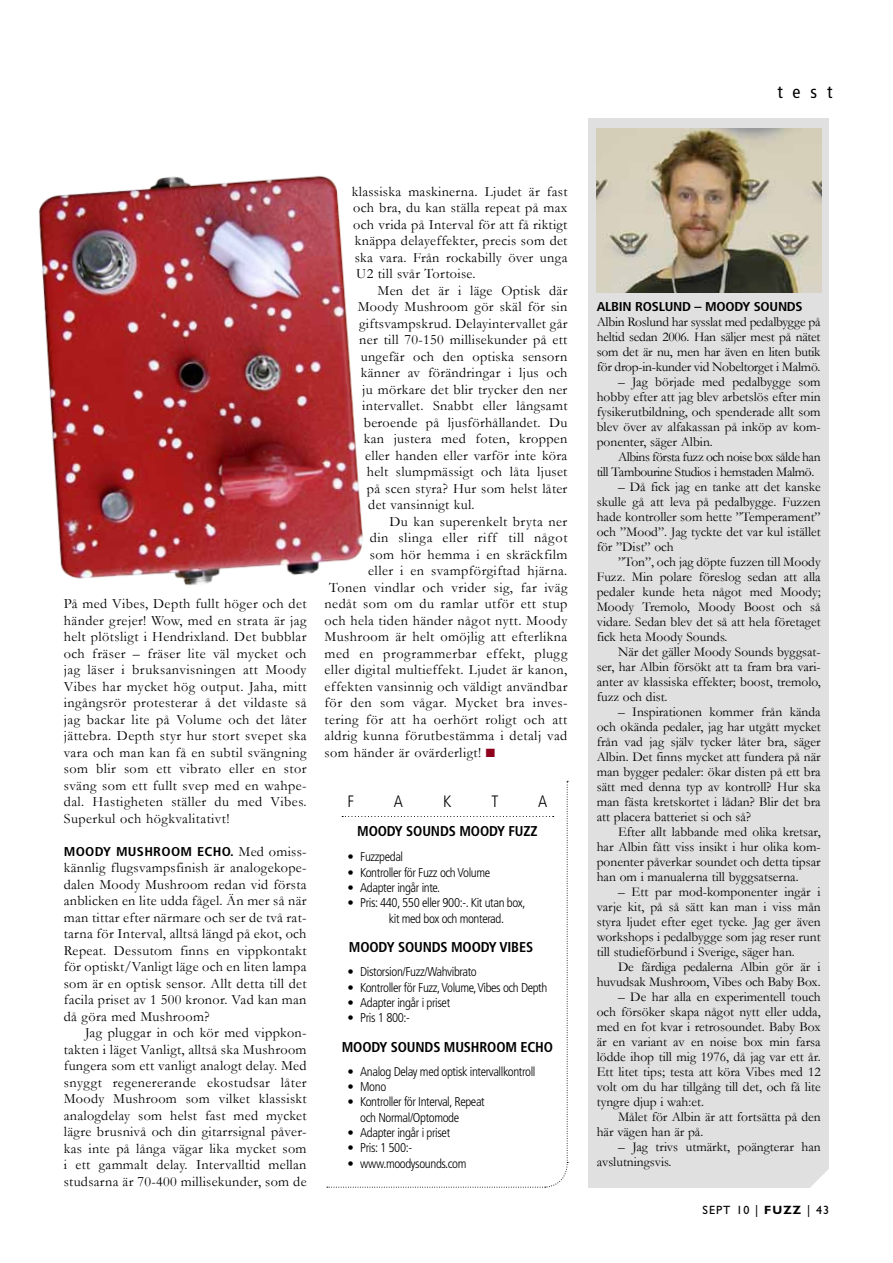
<style>
.page{position:relative;width:893px;height:1263px;background:#fff}
.page>*{position:absolute;margin:0;border:0;box-sizing:border-box;transform-origin:0 0}
.t1{font:condensed 18px "Frutiger";color:#000}
.t2{font:300 condensed 16.5px "Frutiger";color:#000}
.t3{font:14.25px/16.5px "Garamond";letter-spacing:.02em;color:#000;text-align:justify}
.t4{font:700 condensed 14.25px "Frutiger";letter-spacing:-.01em;color:#000}
.t5{font:14.25px "Garamond";letter-spacing:.04em;color:#000}
.t6{font:13.5px/15px "Garamond";color:#000;text-align:justify}
.t7{font:13.5px/15px "Garamond";letter-spacing:-.03em;color:#000}
.t8{font:700 condensed 12.9px "Frutiger";letter-spacing:.02em;color:#000;scale:1.11 1}
.t9{font:700 condensed 12.9px "Frutiger";letter-spacing:-.02em;color:#000;scale:1.11 1}
.t10{font:300 condensed 12.75px/15.3px "Frutiger";letter-spacing:-.03em;color:#000}
.t11{font:12px "Gill Sans";letter-spacing:.09em;color:#000}
.s1{font-family:"Garamond";font-weight:400;font-stretch:normal;font-size:14.25px}
.s2{color:#8f001d}
.s3{font-weight:700}
</style>
<div class="page">
<div style="left:588px;top:118px;width:241px;height:1069px;background:#e0e0e0"></div>
<svg style="left:800px;top:1169px;width:29px;height:19px"></svg>
<svg style="left:327px;top:781px;width:241px;height:407px"></svg>
<img style="left:596px;top:129px;width:225px;height:163px">
<img style="left:39px;top:176px;width:324px;height:410px">
<p class="t1" style="left:777px;top:81px;width:57px">test</p>
<p class="t3" style="left:64px;top:595px;width:244px">På med Vibes, Depth fullt höger och det händer grejer! Wow, med en strata är jag helt plötsligt i Hendrixland. Det bubblar och fräser – fräser lite väl mycket och jag läser i bruksanvisningen att Moody Vibes har mycket hög output. Jaha, mitt ingångsrör protesterar å det vildaste så jag backar lite på Volume och det låter jättebra. Depth styr hur stort svepet ska vara och man kan få en subtil svängning som blir som ett vibrato eller en stor sväng som ett fullt svep med en wahpe&shy;dal. Hastigheten ställer du med Vibes.<br>Superkul och högkvalitativt!</p>
<p class="t8" style="left:64px;top:844px;width:220px">MOODY MUSHROOM ECHO. <span class="s1">Med omiss-</span></p>
<p class="t3" style="left:64px;top:859px;width:244px">kännlig flugsvampsfinish är analogekope&shy;dalen Moody Mushroom redan vid första anblicken en lite udda fågel. Än mer så när man tittar efter närmare och ser de två rat&shy;tarna för Interval, alltså längd på ekot, och Repeat. Dessutom finns en vippkontakt för optiskt/Vanligt läge och en liten lampa som är en optisk sensor. Allt detta till det facila priset av 1 500 kronor. Vad kan man då göra med Mushroom?</p>
<p class="t3" style="left:64px;top:1024px;width:244px;text-indent:21px">Jag pluggar in och kör med vippkon&shy;takten i läget Vanligt, alltså ska Mushroom fungera som ett vanligt analogt delay. Med snyggt regenererande ekostudsar låter Moody Mushroom som vilket klassiskt analogdelay som helst fast med mycket lägre brusnivå och din gitarrsignal påver&shy;kas inte på långa vägar lika mycket som i ett gammalt delay. Intervalltid mellan studsarna är 70-400 millisekunder, som de</p>
<p class="t3" style="left:352px;top:183px;width:217px">klassiska maskinerna. Ljudet är fast och bra, du kan ställa repeat på max och vrida på Interval för att få riktigt knäppa delayeffekter, precis som det ska vara. Från rockabilly över unga U2 till svår Tortoise.</p>
<p class="t3" style="left:378px;top:282px;width:191px">Men det är i läge Optisk där</p>
<p class="t3" style="left:358px;top:298px;width:211px">Moody Mushroom gör skäl för sin</p>
<p class="t3" style="left:359px;top:315px;width:210px">giftsvampskrud. Delayintervallet går</p>
<p class="t3" style="left:359px;top:331px;width:210px">ner till 70-150 millisekunder på ett</p>
<p class="t3" style="left:361px;top:348px;width:208px">ungefär och den optiska sensorn</p>
<p class="t3" style="left:361px;top:364px;width:208px">känner av förändringar i ljus och</p>
<p class="t3" style="left:362px;top:381px;width:207px">ju mörkare det blir trycker den ner</p>
<p class="t3" style="left:362px;top:397px;width:207px">intervallet. Snabbt eller långsamt</p>
<p class="t3" style="left:364px;top:414px;width:205px">beroende på ljusförhållandet. Du</p>
<p class="t3" style="left:364px;top:430px;width:205px">kan justera med foten, kroppen</p>
<p class="t3" style="left:365px;top:447px;width:204px">eller handen eller varför inte köra</p>
<p class="t3" style="left:367px;top:463px;width:202px">helt slumpmässigt och låta ljuset</p>
<p class="t3" style="left:367px;top:480px;width:202px">på scen styra? Hur som helst låter</p>
<p class="t3" style="left:368px;top:496px;width:108px">det vansinnigt kul.</p>
<p class="t3" style="left:390px;top:513px;width:179px">Du kan superenkelt bryta ner</p>
<p class="t5" style="left:370px;top:529px;width:199px">din slinga eller riff till något</p>
<p class="t3" style="left:370px;top:546px;width:199px">som hör hemma i en skräckfilm</p>
<p class="t3" style="left:368px;top:562px;width:201px">eller i en svampförgiftad hjärna.</p>
<p class="t3" style="left:329px;top:579px;width:240px">Tonen vindlar och vrider sig, far iväg</p>
<p class="t3" style="left:325px;top:595px;width:244px">nedåt som om du ramlar utför ett stup</p>
<p class="t3" style="left:325px;top:612px;width:244px">och hela tiden händer något nytt. Moody</p>
<p class="t3" style="left:325px;top:628px;width:244px">Mushroom är helt omöjlig att efterlikna</p>
<p class="t3" style="left:325px;top:645px;width:244px">med en programmerbar effekt, plugg</p>
<p class="t3" style="left:325px;top:661px;width:244px">eller digital multieffekt. Ljudet är kanon,</p>
<p class="t3" style="left:325px;top:678px;width:244px">effekten vansinnig och väldigt användbar</p>
<p class="t3" style="left:325px;top:694px;width:244px">för den som vågar. Mycket bra inves-</p>
<p class="t3" style="left:325px;top:711px;width:244px">tering för att ha oerhört roligt och att</p>
<p class="t3" style="left:325px;top:727px;width:244px">aldrig kunna förutbestämma i detalj vad</p>
<p class="t3" style="left:325px;top:744px;width:172px">som händer är ovärderligt! <span class="s2">■</span></p>
<p class="t2" style="left:347px;top:791px;width:8px">F</p>
<p class="t2" style="left:394px;top:791px;width:30px">ak</p>
<p class="t2" style="left:492px;top:791px;width:9px">t</p>
<p class="t2" style="left:538px;top:791px;width:9px">a</p>
<p class="t4" style="left:357px;top:823px;width:182px">MOODY SOUNDS MOODY FUZZ</p>
<p class="t10" style="left:347px;top:849px;width:57px">• Fuzzpedal</p>
<p class="t10" style="left:347px;top:865px;width:144px">• Kontroller för Fuzz och Volume</p>
<p class="t10" style="left:347px;top:880px;width:94px">• Adapter ingår inte.</p>
<p class="t10" style="left:389px;top:895px;width:138px;text-indent:-41px">• Pris: 440, 550 eller 900:-. Kit utan box, kit med box och monterad.</p>
<p class="t4" style="left:349px;top:939px;width:184px">MOODY SOUNDS MOODY VIBES</p>
<p class="t10" style="left:347px;top:964px;width:131px">• Distorsion/Fuzz/Wahvibrato</p>
<p class="t10" style="left:347px;top:980px;width:201px">• Kontroller för Fuzz, Volume, Vibes och Depth</p>
<p class="t10" style="left:347px;top:995px;width:104px">• Adapter ingår i priset</p>
<p class="t10" style="left:347px;top:1010px;width:64px">• Pris 1 800:-</p>
<p class="t4" style="left:342px;top:1038px;width:213px">MOODY SOUNDS MUSHROOM ECHO</p>
<p class="t10" style="left:347px;top:1064px;width:189px">• Analog Delay med optisk intervallkontroll</p>
<p class="t10" style="left:347px;top:1079px;width:40px">• Mono</p>
<p class="t10" style="left:360px;top:1094px;width:126px;text-indent:-13px">• Kontroller för Interval, Repeat och Normal/Optomode</p>
<p class="t10" style="left:347px;top:1125px;width:104px">• Adapter ingår i priset</p>
<p class="t10" style="left:347px;top:1140px;width:66px">• Pris: 1 500:-</p>
<p class="t10" style="left:347px;top:1156px;width:120px">• www.moodysounds.com</p>
<p class="t9" style="left:597px;top:299px;width:186px">ALBIN ROSLUND – MOODY SOUNDS</p>
<p class="t6" style="left:597px;top:314px;width:225px">Albin Roslund har sysslat med pedalbygge på heltid sedan 2006. Han säljer mest på nätet som det är nu, men har även en liten butik för drop-in-kunder vid Nobeltorget i Malmö.</p>
<p class="t6" style="left:597px;top:374px;width:225px;text-indent:21px">– Jag började med pedalbygge som hobby efter att jag blev arbetslös efter min fysikerutbildning, och spenderade allt som blev över av alfakassan på inköp av kom&shy;ponenter, säger Albin.</p>
<p class="t7" style="left:597px;top:449px;width:225px;text-indent:21px">Albins första fuzz och noise box sålde han till Tambourine Studios i hemstaden Malmö.</p>
<p class="t6" style="left:597px;top:479px;width:225px;text-indent:21px">– Då fick jag en tanke att det kanske skulle gå att leva på pedalbygge. Fuzzen hade kontroller som hette ”Temperament” och ”Mood”. Jag tyckte det var kul istället för ”Dist” och</p>
<p class="t6" style="left:597px;top:554px;width:225px;text-indent:21px">”Ton”, och jag döpte fuzzen till Moody Fuzz. Min polare föreslog sedan att alla pedaler kunde heta något med Moody; Moody Tremolo, Moody Boost och så vidare. Sedan blev det så att hela företaget fick heta Moody Sounds.</p>
<p class="t6" style="left:597px;top:644px;width:225px;text-indent:21px">När det gäller Moody Sounds byggsat&shy;ser, har Albin försökt att ta fram bra vari&shy;anter av klassiska effekter; boost, tremolo, fuzz och dist.</p>
<p class="t6" style="left:597px;top:704px;width:225px;text-indent:21px">– Inspirationen kommer från kända och okända pedaler, jag har utgått mycket från vad jag själv tycker låter bra, säger Albin. Det finns mycket att fundera på när man bygger pedaler: ökar disten på ett bra sätt med denna typ av kontroll? Hur ska man fästa kretskortet i lådan? Blir det bra att placera batteriet si och så?</p>
<p class="t6" style="left:597px;top:824px;width:225px;text-indent:21px">Efter allt labbande med olika kretsar, har Albin fått viss insikt i hur olika kom&shy;ponenter påverkar soundet och detta tipsar han om i manualerna till byggsatserna.</p>
<p class="t6" style="left:597px;top:884px;width:225px;text-indent:21px">– Ett par mod-komponenter ingår i varje kit, på så sätt kan man i viss mån styra ljudet efter eget tycke. Jag ger även workshops i pedalbygge som jag reser runt till studieförbund i Sverige, säger han.</p>
<p class="t6" style="left:597px;top:959px;width:225px;text-align:right">De färdiga pedalerna Albin gör är i huvudsak Mushroom, Vibes och Baby Box.</p>
<p class="t6" style="left:597px;top:989px;width:225px;text-indent:21px">– De har alla en experimentell touch och försöker skapa något nytt eller udda, med en fot kvar i retrosoundet. Baby Box är en variant av en noise box min farsa lödde ihop till mig 1976, då jag var ett år.<br>Ett litet tips; testa att köra Vibes med 12 volt om du har tillgång till det, och få lite tyngre djup i wah:et.</p>
<p class="t6" style="left:597px;top:1109px;width:225px;text-indent:21px">Målet för Albin är att fortsätta på den här vägen han är på.</p>
<p class="t6" style="left:597px;top:1139px;width:225px;text-indent:21px">– Jag trivs utmärkt, poängterar han avslutningsvis.</p>
<p class="t11" style="left:702px;top:1203px;width:128px">SEPT 10 | <span class="s3">FUZZ</span> | 43</p>
</div>
